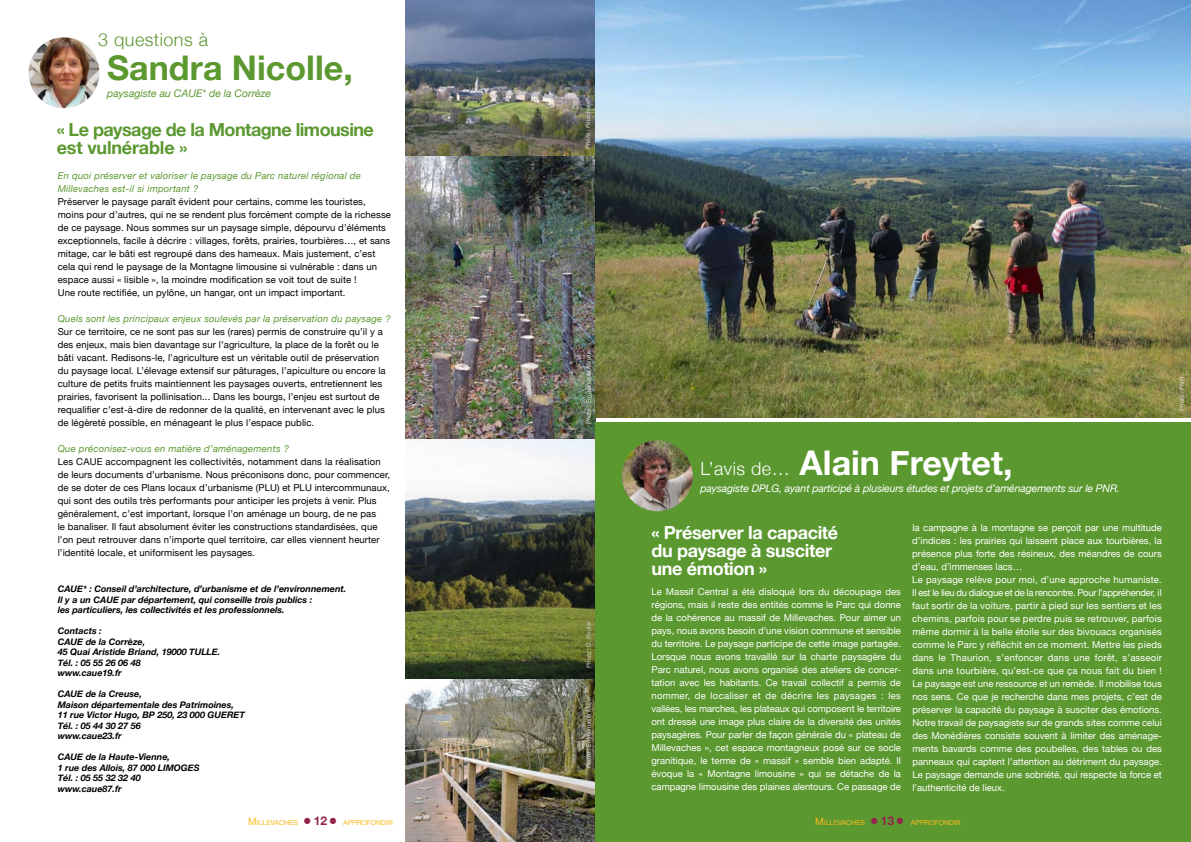
<style>
.page{position:relative;width:1191px;height:842px;background:#fff}
.page>*{position:absolute;margin:0;border:0;box-sizing:border-box;transform-origin:0 0}
.t1{font:700 36px "Times";color:#94224b}
.t2{font:700 34px "Helvetica Neue";color:#fff}
.t3{font:700 34px "Helvetica Neue";color:#5b9830}
.t4{font:700 18px/18px "Helvetica Neue";letter-spacing:-.02em;color:#fff}
.t5{font:700 18px/18px "Helvetica Neue";letter-spacing:-.03em;color:#5b9830}
.t6{font:300 18px "Helvetica Neue";letter-spacing:.025em;color:#5b9830}
.t7{font:700 12px "Helvetica Neue";color:#94224b}
.t8{font:italic 10.5px "Helvetica Neue";letter-spacing:-.01em;color:#fff}
.t9{font:italic 10.5px "Helvetica Neue";color:#5b9830}
.t10{font:9.5px/13px "Helvetica Neue";color:#fff;text-align:justify}
.t11{font:9.5px/13px "Helvetica Neue";letter-spacing:.01em;color:#000}
.t12{font:italic 9.5px/13px "Helvetica Neue";letter-spacing:.025em;color:#5b9830}
.t13{font:italic 700 9px/10.5px "Helvetica Neue";color:#000}
.t14{font:7px "Helvetica Neue";color:#fbba1e}
.t15{font:italic 6px "Helvetica Neue";letter-spacing:-.005em;color:#d9dada}
.t16{font:italic 6px "Helvetica Neue";color:#c5c6c6}
.s1{font-weight:300;font-size:18px}
.s2{font-size:10px}
</style>
<div class="page">
<img style="left:405px;top:678px;width:190px;height:164px">
<img style="left:405px;top:155px;width:190px;height:284px">
<img style="left:405px;top:0;width:190px;height:155px">
<img style="left:405px;top:439px;width:190px;height:239px">
<div style="left:595px;top:422px;width:596px;height:420px;background:#5b9830"></div>
<img style="left:595px;top:0;width:596px;height:417px">
<img style="left:29px;top:37px;width:70px;height:71px;border-radius:35px">
<img style="left:622px;top:440px;width:71px;height:71px;border-radius:35px">
<h3 class="t6" style="left:98px;top:28px;width:111px">3 questions à</h3>
<h2 class="t3" style="left:107px;top:47px;width:247px">Sandra Nicolle,</h2>
<p class="t9" style="left:107px;top:87px;width:165px">paysagiste au CAUE* de la Corrèze</p>
<h3 class="t5" style="left:57px;top:120px;width:319px">« Le paysage de la Montagne limousine est vulnérable »</h3>
<p class="t12" style="left:58px;top:169px;width:305px">En quoi préserver et valoriser le paysage du Parc naturel régional de<br>Millevaches est-il si important ?</p>
<p class="t11" style="left:58px;top:195px;width:335px">Préserver le paysage paraît évident pour certains, comme les touristes, moins pour d’autres, qui ne se rendent plus forcément compte de la richesse de ce paysage. Nous sommes sur un paysage simple, dépourvu d’éléments exceptionnels, facile à décrire : villages, forêts, prairies, tourbières…, et sans mitage, car le bâti est regroupé dans des hameaux. Mais justement, c’est cela qui rend le paysage de la Montagne limousine si vulnérable : dans un espace aussi « lisible », la moindre modification se voit tout de suite !<br>Une route rectifiée, un pylône, un hangar, ont un impact important.</p>
<p class="t12" style="left:58px;top:312px;width:334px">Quels sont les principaux enjeux soulevés par la préservation du paysage ?</p>
<p class="t11" style="left:58px;top:325px;width:329px">Sur ce territoire, ce ne sont pas sur les (rares) permis de construire qu’il y a des enjeux, mais bien davantage sur l’agriculture, la place de la forêt ou le bâti vacant. Redisons-le, l’agriculture est un véritable outil de préservation du paysage local. L’élevage extensif sur pâturages, l’apiculture ou encore la culture de petits fruits maintiennent les paysages ouverts, entretiennent les prairies, favorisent la pollinisation... Dans les bourgs, l’enjeu est surtout de requalifier c’est-à-dire de redonner de la qualité, en intervenant avec le plus de légèreté possible, en ménageant le plus l’espace public.</p>
<p class="t12" style="left:58px;top:442px;width:233px">Que préconisez-vous en matière d’aménagements ?</p>
<p class="t11" style="left:58px;top:455px;width:334px">Les CAUE accompagnent les collectivités, notamment dans la réalisation de leurs documents d’urbanisme. Nous préconisons donc, pour commencer, de se doter de ces Plans locaux d’urbanisme (PLU) et PLU intercommunaux, qui sont des outils très performants pour anticiper les projets à venir. Plus généralement, c’est important, lorsque l’on aménage un bourg, de ne pas<br>le banaliser. Il faut absolument éviter les constructions standardisées, que l’on peut retrouver dans n’importe quel territoire, car elles viennent heurter l’identité locale, et uniformisent les paysages.</p>
<p class="t13" style="left:58px;top:583px;width:290px">CAUE* : Conseil d’architecture, d’urbanisme et de l’environnement.<br>Il y a un CAUE par département, qui conseille trois publics :<br>les particuliers, les collectivités et les professionnels.</p>
<p class="t13" style="left:58px;top:625px;width:164px">Contacts :<br>CAUE de la Corrèze,<br>45 Quai Aristide Briand, 19000 TULLE.<br>Tél. : 05 55 26 06 48<br>www.caue19.fr</p>
<p class="t13" style="left:58px;top:688px;width:189px">CAUE de la Creuse,<br>Maison départementale des Patrimoines,<br>11 rue Victor Hugo, BP 250, 23 000 GUERET<br>Tél. : 05 44 30 27 56<br>www.caue23.fr</p>
<p class="t13" style="left:58px;top:751px;width:143px">CAUE de la Haute-Vienne,<br>1 rue des Allois, 87 000 LIMOGES<br>Tél. : 05 55 32 32 40 www.caue87.fr</p>
<p class="t15" style="left:584px;top:149px;width:51px;rotate:-90deg">Photo : Fourchaud</p>
<p class="t15" style="left:585px;top:424px;width:74px;rotate:-90deg">Photo : Emmanuelle Mayer</p>
<p class="t16" style="left:585px;top:668px;width:48px;rotate:-90deg">Photo : G. Rodier</p>
<p class="t15" style="left:585px;top:768px;width:74px;rotate:-90deg">Photo : Emmanuelle Mayer</p>
<h2 class="t2" style="left:700px;top:442px;width:314px"><span class="s1">L’avis de…</span> Alain Freytet,</h2>
<p class="t8" style="left:700px;top:482px;width:421px">paysagiste DPLG, ayant participé à plusieurs études et projets d’aménagements sur le PNR.</p>
<h3 class="t4" style="left:651px;top:523px;width:188px">« Préserver la capacité du paysage à susciter une émotion »</h3>
<p class="t10" style="left:651px;top:585px;width:251px">Le Massif Central a été disloqué lors du découpage des régions, mais il reste des entités comme le Parc qui donne de la cohérence au massif de Millevaches. Pour aimer un pays, nous avons besoin d’une vision commune et sensible du territoire. Le paysage participe de cette image partagée.<br>Lorsque nous avons travaillé sur la charte paysagère du Parc naturel, nous avons organisé des ateliers de concer&shy;tation avec les habitants. Ce travail collectif a permis de nommer, de localiser et de décrire les paysages : les vallées, les marches, les plateaux qui composent le territoire ont dressé une image plus claire de la diversité des unités paysagères. Pour parler de façon générale du « plateau de Millevaches », cet espace montagneux posé sur ce socle granitique, le terme de « massif » semble bien adapté. Il évoque la « Montagne limousine » qui se détache de la campagne limousine des plaines alentours. Ce passage de</p>
<p class="t10" style="left:912px;top:521px;width:251px;text-align:left">la campagne à la montagne se perçoit par une multitude d’indices : les prairies qui laissent place aux tourbières, la présence plus forte des résineux, des méandres de cours d’eau, d’immenses lacs…<br>Le paysage relève pour moi, d’une approche humaniste.<br>Il est le lieu du dialogue et de la rencontre. Pour l’appréhender, il faut sortir de la voiture, partir à pied sur les sentiers et les chemins, parfois pour se perdre puis se retrouver, parfois même dormir à la belle étoile sur des bivouacs organisés comme le Parc y réfléchit en ce moment. Mettre les pieds dans le Thaurion, s’enfoncer dans une forêt, s’asseoir dans une tourbière, qu’est-ce que ça nous fait du bien !<br>Le paysage est une ressource et un remède. Il mobilise tous nos sens. Ce que je recherche dans mes projets, c’est de préserver la capacité du paysage à susciter des émotions.<br>Notre travail de paysagiste sur de grands sites comme celui des Monédières consiste souvent à limiter des aménage&shy;ments bavards comme des poubelles, des tables ou des panneaux qui captent l’attention au détriment du paysage.<br>Le paysage demande une sobriété, qui respecte la force et l’authenticité de lieux.</p>
<p class="t14" style="left:248px;top:818px;width:51px"><span class="s2">M</span>ILLEVACHES</p>
<h1 class="t1" style="left:301px;top:777px;width:10px">.</h1>
<p class="t7" style="left:314px;top:813px;width:15px">12</p>
<h1 class="t1" style="left:327px;top:777px;width:10px">.</h1>
<p class="t14" style="left:343px;top:818px;width:51px">APPROFONDIR</p>
<p class="t14" style="left:815px;top:818px;width:51px"><span class="s2">M</span>ILLEVACHES</p>
<h1 class="t1" style="left:868px;top:777px;width:10px">.</h1>
<p class="t7" style="left:881px;top:813px;width:15px">13</p>
<h1 class="t1" style="left:894px;top:777px;width:10px">.</h1>
<p class="t14" style="left:911px;top:818px;width:51px">APPROFONDIR</p>
<p class="t15" style="left:1178px;top:410px;width:35px;rotate:-90deg">Photo : PNR</p>
</div>
